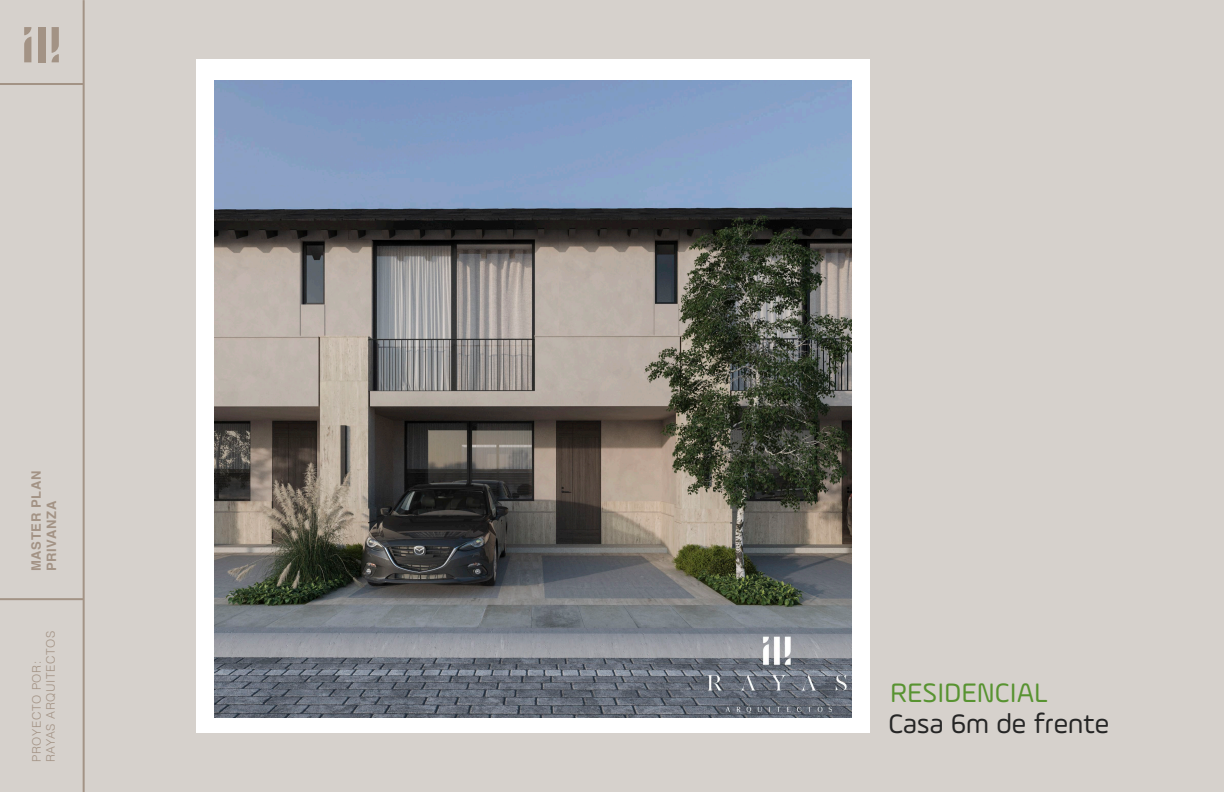
<style>
.page{position:relative;width:1224px;height:792px;background:#d6d1cc}
.page>*{position:absolute;margin:0;border:0;box-sizing:border-box;transform-origin:0 0}
.t1{font:28.4px "Ample Soft Pro";color:#252525}
.t2{font:28.4px "Ample Soft Pro";color:#589331}
.t3{font:700 13px/15.6px "Helvetica";letter-spacing:.05em;color:#a39385}
.t4{font:300 11.8px/14.2px "Helvetica";letter-spacing:.05em;color:#a39385}
</style>
<div class="page">
<div style="left:196px;top:59px;width:674px;height:674px;background:#fff"></div>
<svg style="left:0;top:0;width:85px;height:792px"></svg>
<img style="left:214px;top:80px;width:637px;height:637px">
<p class="t3" style="left:29px;top:571px;width:102px;rotate:-90deg">MASTER PLAN<br>PRIVANZA</p>
<p class="t4" style="left:29px;top:762px;width:133px;rotate:-90deg">PROYECTO POR:<br>RAYAS ARQUITECTOS</p>
<h1 class="t2" style="left:890px;top:674px;width:159px">RESIDENCIAL</h1>
<h1 class="t1" style="left:888px;top:705px;width:223px">Casa 6m de frente</h1>
</div>
